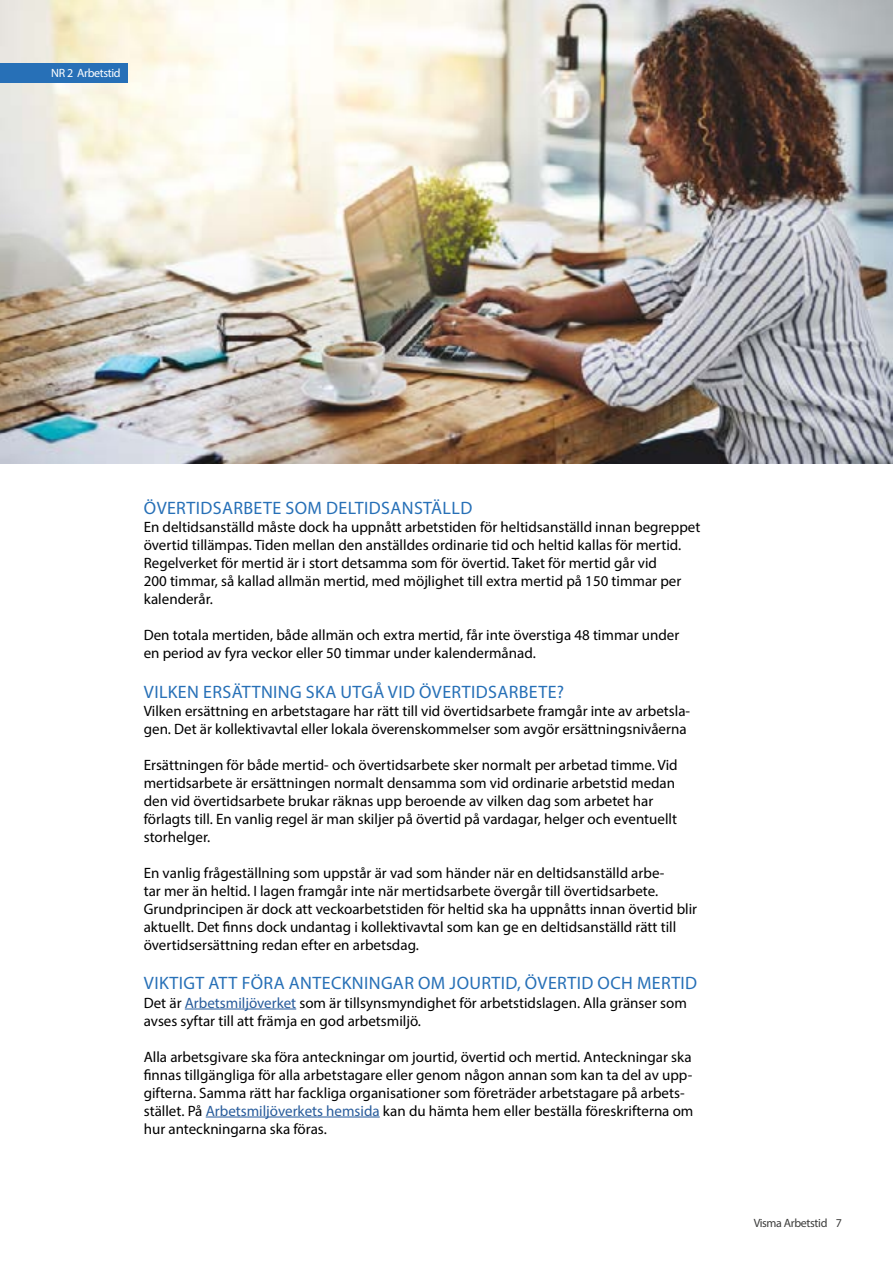
<style>
.page{position:relative;width:893px;height:1263px;background:#fff}
.page>*{position:absolute;margin:0;border:0;box-sizing:border-box;transform-origin:0 0}
.t1{font:18px "Myriad Pro";letter-spacing:.02em;color:#2770b7}
.t2{font:15px/18px "Myriad Pro";color:#000}
.t3{font:12px "Myriad Pro";letter-spacing:-.03em;color:#3c3c3b}
.t4{font:12px "Myriad Pro";letter-spacing:-.03em;color:#fff}
.s1{color:#275b9b}
</style>
<div class="page">
<hr style="left:185px;top:1008px;width:111px;height:1px;background:#275b9b">
<hr style="left:206px;top:1116px;width:174px;height:1px;background:#275b9b">
<img style="left:0;top:0;width:893px;height:463px">
<div style="left:0;top:64px;width:128px;height:19px;background:#2770b7"></div>
<p class="t4" style="left:51px;top:66px;width:71px">NR 2 Arbetstid</p>
<p class="t1" style="left:144px;top:497px;width:330px">ÖVERTIDSARBETE SOM DELTIDSANSTÄLLD</p>
<p class="t2" style="left:144px;top:518px;width:558px">En deltidsanställd måste dock ha uppnått arbetstiden för heltidsanställd innan begreppet övertid tillämpas. Tiden mellan den anställdes ordinarie tid och heltid kallas för mertid.<br>Regelverket för mertid är i stort detsamma som för övertid. Taket för mertid går vid<br>200 timmar, så kallad allmän mertid, med möjlighet till extra mertid på 150 timmar per kalenderår.</p>
<p class="t2" style="left:144px;top:626px;width:537px">Den totala mertiden, både allmän och extra mertid, får inte överstiga 48 timmar under en period av fyra veckor eller 50 timmar under kalendermånad.</p>
<p class="t1" style="left:144px;top:681px;width:422px">VILKEN ERSÄTTNING SKA UTGÅ VID ÖVERTIDSARBETE?</p>
<p class="t2" style="left:144px;top:702px;width:548px">Vilken ersättning en arbetstagare har rätt till vid övertidsarbete framgår inte av arbetsla&shy;gen. Det är kollektivavtal eller lokala överenskommelser som avgör ersättningsnivåerna</p>
<p class="t2" style="left:144px;top:756px;width:535px">Ersättningen för både mertid- och övertidsarbete sker normalt per arbetad timme. Vid mertidsarbete är ersättningen normalt densamma som vid ordinarie arbetstid medan den vid övertidsarbete brukar räknas upp beroende av vilken dag som arbetet har förlagts till. En vanlig regel är man skiljer på övertid på vardagar, helger och eventuellt storhelger.</p>
<p class="t2" style="left:144px;top:864px;width:555px">En vanlig frågeställning som uppstår är vad som händer när en deltidsanställd arbe-<br>tar mer än heltid. I lagen framgår inte när mertidsarbete övergår till övertidsarbete.<br>Grundprincipen är dock att veckoarbetstiden för heltid ska ha uppnåtts innan övertid blir aktuellt. Det finns dock undantag i kollektivavtal som kan ge en deltidsanställd rätt till övertidsersättning redan efter en arbetsdag.</p>
<p class="t1" style="left:144px;top:972px;width:555px">VIKTIGT ATT FÖRA ANTECKNINGAR OM JOURTID, ÖVERTID OCH MERTID</p>
<p class="t2" style="left:144px;top:993px;width:545px">Det är <span class="s1">Arbetsmiljöverket</span> som är tillsynsmyndighet för arbetstidslagen. Alla gränser som avses syftar till att främja en god arbetsmiljö.</p>
<p class="t2" style="left:144px;top:1047px;width:551px">Alla arbetsgivare ska föra anteckningar om jourtid, övertid och mertid. Anteckningar ska finnas tillgängliga för alla arbetstagare eller genom någon annan som kan ta del av upp&shy;gifterna. Samma rätt har fackliga organisationer som företräder arbetstagare på arbets&shy;stället. På <span class="s1">Arbetsmiljöverkets hemsida</span> kan du hämta hem eller beställa föreskrifterna om hur anteckningarna ska föras.</p>
<p class="t3" style="left:754px;top:1216px;width:90px">Visma Arbetstid 7</p>
</div>
